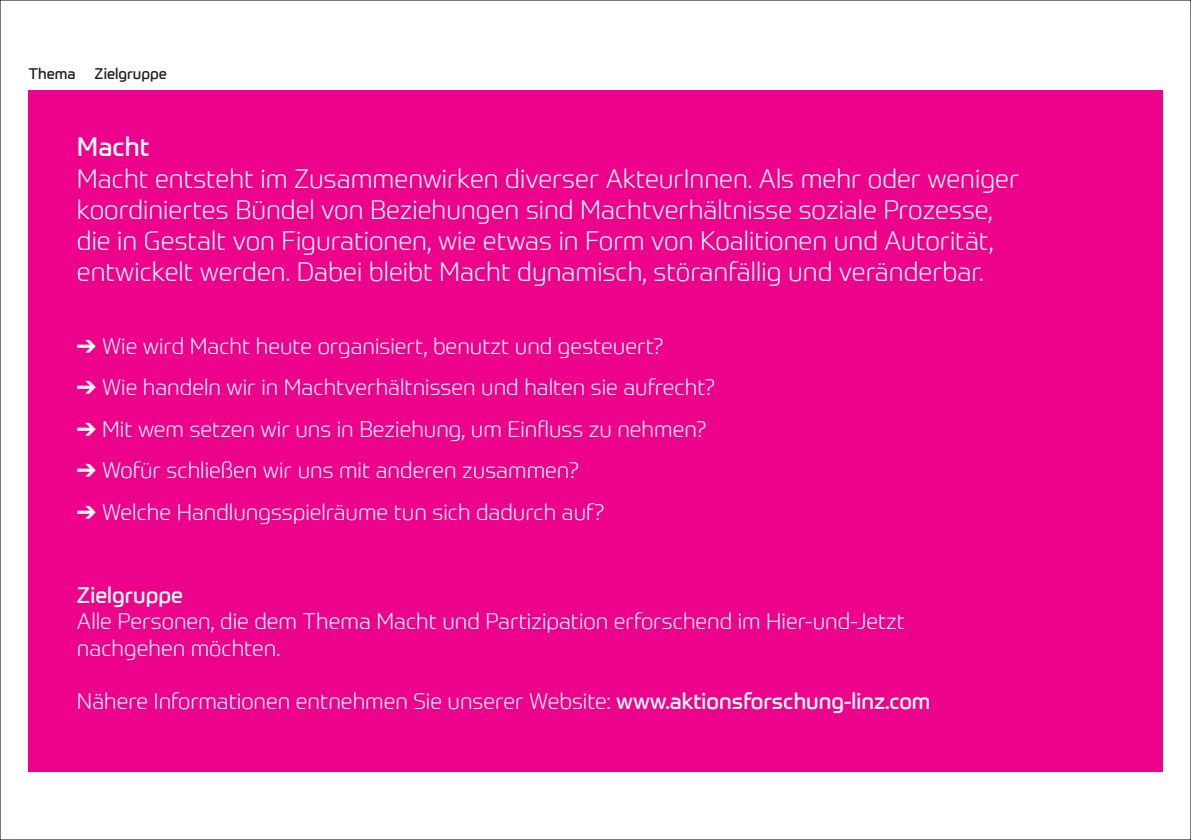
<style>
.page{position:relative;width:1191px;height:840px;background:#fff}
.page>*{position:absolute;margin:0;border:0;box-sizing:border-box;transform-origin:0 0}
.t1{font:300 26px/31.2px "Prometo";color:#fff}
.t2{font:26px "Prometo";color:#fff}
.t3{font:300 22px/26.4px "Prometo";color:#fff}
.t4{font:22px "Prometo";color:#fff}
.t5{font:15px "Prometo";color:#231f20}
.s1{font-weight:400}
</style>
<div class="page">
<div style="left:28px;top:91px;width:1134px;height:680px;background:#ed028c"></div>
<p class="t5" style="left:28px;top:65px;width:49px">Thema</p>
<p class="t5" style="left:94px;top:65px;width:74px">Zielgruppe</p>
<p class="t2" style="left:77px;top:131px;width:74px">Macht</p>
<p class="t1" style="left:77px;top:162px;width:943px">Macht entsteht im Zusammenwirken diverser AkteurInnen. Als mehr oder weniger koordiniertes Bündel von Beziehungen sind Machtverhältnisse soziale Prozesse, die in Gestalt von Figurationen, wie etwas in Form von Koalitionen und Autorität, entwickelt werden. Dabei bleibt Macht dynamisch, störanfällig und veränderbar.</p>
<p class="t3" style="left:77px;top:332px;width:588px">➔ Wie wird Macht heute organisiert, benutzt und gesteuert?</p>
<p class="t3" style="left:77px;top:374px;width:640px">➔ Wie handeln wir in Machtverhältnissen und halten sie aufrecht?</p>
<p class="t3" style="left:77px;top:415px;width:631px">➔ Mit wem setzen wir uns in Beziehung, um Einfluss zu nehmen?</p>
<p class="t3" style="left:77px;top:457px;width:503px">➔ Wofür schließen wir uns mit anderen zusammen?</p>
<p class="t3" style="left:77px;top:498px;width:529px">➔ Welche Handlungsspielräume tun sich dadurch auf?</p>
<p class="t4" style="left:77px;top:581px;width:108px">Zielgruppe</p>
<p class="t3" style="left:77px;top:608px;width:829px">Alle Personen, die dem Thema Macht und Partizipation erforschend im Hier-und-Jetzt nachgehen möchten.</p>
<p class="t3" style="left:77px;top:687px;width:855px">Nähere Informationen entnehmen Sie unserer Website: <span class="s1">www.aktionsforschung-linz.com</span></p>
</div>
